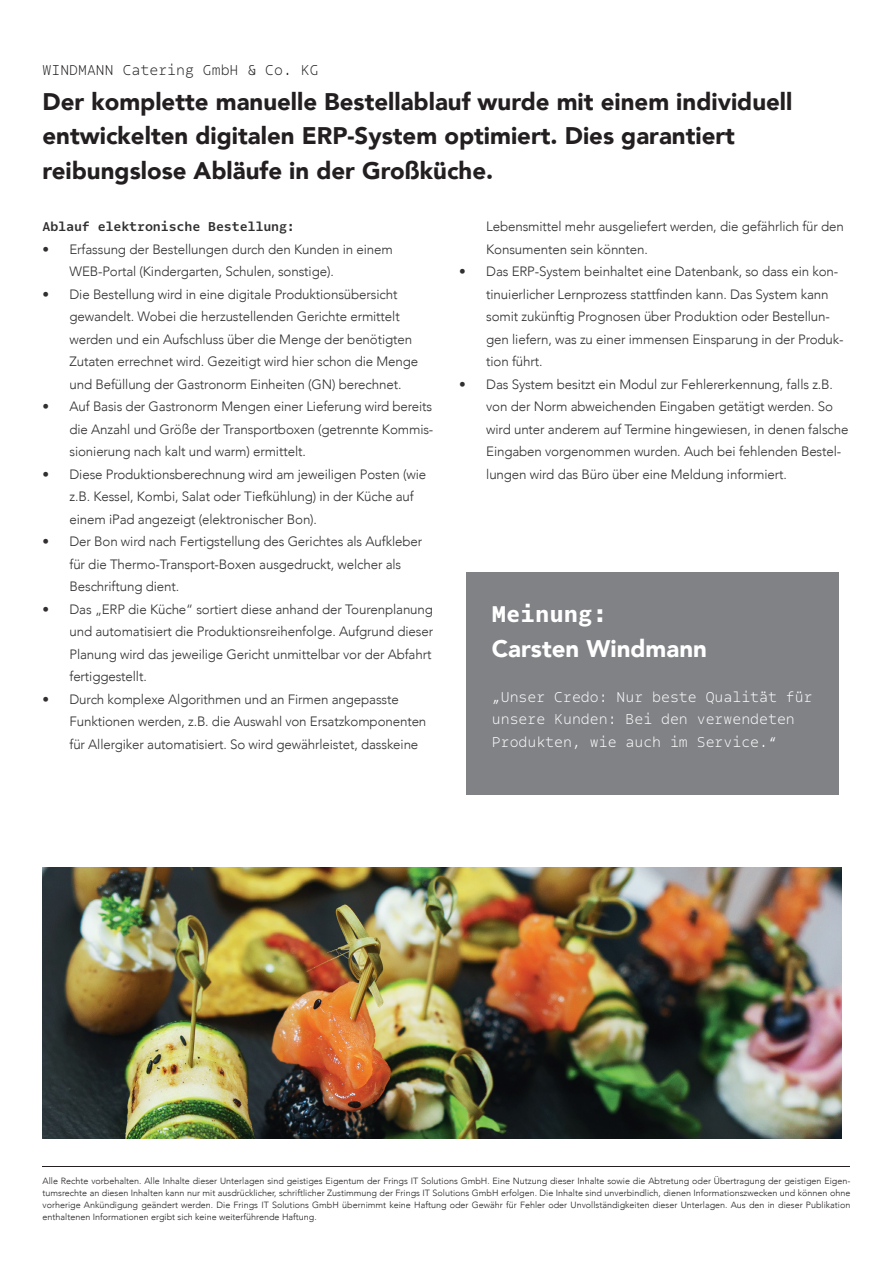
<style>
.page{position:relative;width:893px;height:1263px;background:#fff}
.page>*{position:absolute;margin:0;border:0;box-sizing:border-box;transform-origin:0 0}
.t1{font:900 24px/34.5px "Avenir";color:#231f20}
.t2{font:900 24px "Avenir";color:#fff}
.t3{font:900 24px "Odisseia";color:#fff}
.t4{font:300 15px/22.5px "Odisseia";color:#fff}
.t5{font:300 15px "Odisseia";color:#231f20}
.t6{font:300 13.5px/22.5px "Avenir";letter-spacing:-.01em;color:#312f30}
.t7{font:700 13.5px "Odisseia";letter-spacing:-.01em;color:#312f30}
.t8{font:300 9px/12px "Avenir";color:#231f20;text-align:justify}
</style>
<div class="page">
<hr style="left:43px;top:1166px;width:807px;height:1px;background:#231f20">
<div style="left:466px;top:573px;width:372px;height:222px;background:#808285"></div>
<img style="left:43px;top:867px;width:799px;height:271px">
<p class="t5" style="left:43px;top:60px;width:278px">WINDMANN Catering GmbH &amp; Co. KG</p>
<h1 class="t1" style="left:43px;top:84px;width:751px">Der komplette manuelle Bestellablauf wurde mit einem individuell entwickelten digitalen ERP-System optimiert. Dies garantiert reibungslose Abläufe in der Großküche.</h1>
<p class="t7" style="left:43px;top:218px;width:254px">Ablauf elektronische Bestellung:</p>
<p class="t6" style="left:70px;top:238px;width:325px;text-indent:-27px">• Erfassung der Bestellungen durch den Kunden in einem<br>WEB-Portal (Kindergarten, Schulen, sonstige).</p>
<p class="t6" style="left:70px;top:283px;width:350px;text-indent:-27px">• Die Bestellung wird in eine digitale Produktionsübersicht gewandelt. Wobei die herzustellenden Gerichte ermittelt werden und ein Aufschluss über die Menge der benötigten Zutaten errechnet wird. Gezeitigt wird hier schon die Menge und Befüllung der Gastronorm Einheiten (GN) berechnet.</p>
<p class="t6" style="left:70px;top:395px;width:365px;text-align:justify;text-indent:-27px">• Auf Basis der Gastronorm Mengen einer Lieferung wird bereits die Anzahl und Größe der Transportboxen (getrennte Kommis&shy;sionierung nach kalt und warm) ermittelt.</p>
<p class="t6" style="left:70px;top:463px;width:358px;text-indent:-27px">• Diese Produktionsberechnung wird am jeweiligen Posten (wie z.B. Kessel, Kombi, Salat oder Tiefkühlung) in der Küche auf einem iPad angezeigt (elektronischer Bon).</p>
<p class="t6" style="left:70px;top:530px;width:354px;text-indent:-27px">• Der Bon wird nach Fertigstellung des Gerichtes als Aufkleber für die Thermo-Transport-Boxen ausgedruckt, welcher als<br>Beschriftung dient.</p>
<p class="t6" style="left:70px;top:598px;width:365px;text-indent:-27px">• Das „ERP die Küche“ sortiert diese anhand der Tourenplanung und automatisiert die Produktionsreihenfolge. Aufgrund dieser Planung wird das jeweilige Gericht unmittelbar vor der Abfahrt fertiggestellt.</p>
<p class="t6" style="left:70px;top:688px;width:358px;text-indent:-27px">• Durch komplexe Algorithmen und an Firmen angepasste<br>Funktionen werden, z.B. die Auswahl von Ersatzkomponenten für Allergiker automatisiert. So wird gewährleistet, dasskeine</p>
<p class="t6" style="left:486px;top:215px;width:359px">Lebensmittel mehr ausgeliefert werden, die gefährlich für den<br>Konsumenten sein könnten.</p>
<p class="t6" style="left:486px;top:260px;width:359px;text-indent:-27px">• Das ERP-System beinhaltet eine Datenbank, so dass ein kon&shy;tinuierlicher Lernprozess stattfinden kann. Das System kann somit zukünftig Prognosen über Produktion oder Bestellun&shy;gen liefern, was zu einer immensen Einsparung in der Produk&shy;tion führt.</p>
<p class="t6" style="left:486px;top:373px;width:364px;text-indent:-27px">• Das System besitzt ein Modul zur Fehlererkennung, falls z.B. von der Norm abweichenden Eingaben getätigt werden. So wird unter anderem auf Termine hingewiesen, in denen falsche Eingaben vorgenommen wurden. Auch bei fehlenden Bestel&shy;lungen wird das Büro über eine Meldung informiert.</p>
<h1 class="t3" style="left:492px;top:598px;width:117px">Meinung:</h1>
<h1 class="t2" style="left:492px;top:628px;width:217px">Carsten Windmann</h1>
<p class="t4" style="left:492px;top:685px;width:322px">„Unser Credo: Nur beste Qualität für unsere Kunden: Bei den verwendeten<br>Produkten, wie auch im Service.“</p>
<p class="t8" style="left:43px;top:1175px;width:809px">Alle Rechte vorbehalten. Alle Inhalte dieser Unterlagen sind geistiges Eigentum der Frings IT Solutions GmbH. Eine Nutzung dieser Inhalte sowie die Abtretung oder Übertragung der geistigen Eigen&shy;tumsrechte an diesen Inhalten kann nur mit ausdrücklicher, schriftlicher Zustimmung der Frings IT Solutions GmbH erfolgen. Die Inhalte sind unverbindlich, dienen Informationszwecken und können ohne vorherige Ankündigung geändert werden. Die Frings IT Solutions GmbH übernimmt keine Haftung oder Gewähr für Fehler oder Unvollständigkeiten dieser Unterlagen. Aus den in dieser Publikation enthaltenen Informationen ergibt sich keine weiterführende Haftung.</p>
</div>
